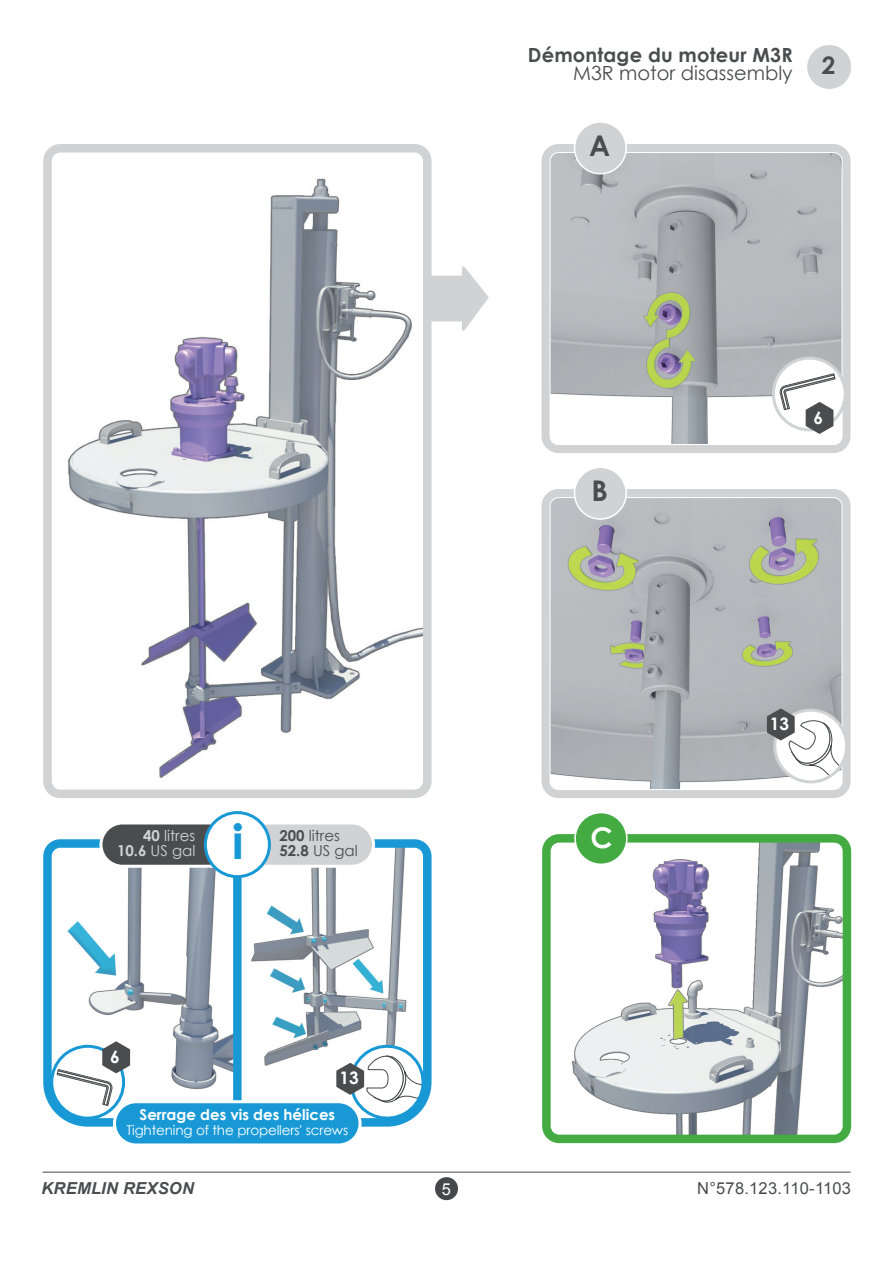
<style>
.page{position:relative;width:893px;height:1263px;background:#fff}
.page>*{position:absolute;margin:0;border:0;box-sizing:border-box;transform-origin:0 0}
.t1{font:700 48px "Century Gothic";color:#1899d6}
.t2{font:700 28.5px "Century Gothic";color:#4b4c4d}
.t3{font:700 28.5px "Century Gothic";color:#fff}
.t4{font:700 24.15px "Century Gothic";color:#4b4c4d}
.t5{font:700 19.5px/18px "Century Gothic";letter-spacing:.01em;color:#4b4c4d;text-align:right}
.t6{font:700 17.25px "Century Gothic";color:#fff}
.t7{font:16.5px "Arial";letter-spacing:.015em;color:#4b4c4d}
.t8{font:italic 700 16.5px "Arial";letter-spacing:.015em;color:#4b4c4d}
.t9{font:16.5px "Arial";color:#fff}
.t10{font:700 15px "Century Gothic";color:#fff}
.t11{font:15px/15px "Century Gothic";color:#4b4c4d}
.t12{font:15px/15px "Century Gothic";color:#d1d2d4;text-align:right}
.t13{font:13.5px "Century Gothic";letter-spacing:-.01em;color:#fff}
.s1{font-weight:700}
.s2{font-weight:400}
</style>
<div class="page">
<div style="left:43px;top:144px;width:388px;height:654px;background:#d1d2d4;border-radius:17px"></div>
<div style="left:542px;top:144px;width:308px;height:309px;background:#d1d2d4;border-radius:17px"></div>
<div style="left:542px;top:489px;width:308px;height:309px;background:#d1d2d4;border-radius:17px"></div>
<div style="left:542px;top:834px;width:309px;height:309px;background:#44aa42;border-radius:17px"></div>
<svg style="left:431px;top:266px;width:57px;height:65px"></svg>
<svg style="left:43px;top:839px;width:388px;height:288px;background:#36a6db"></svg>
<img style="left:551px;top:843px;width:292px;height:291px">
<img style="left:550px;top:498px;width:292px;height:291px">
<img style="left:550px;top:153px;width:292px;height:291px">
<hr style="left:43px;top:1172px;width:808px;height:1px;background:#45474a">
<div style="left:575px;top:812px;width:52px;height:52px;background:#44aa42;border-radius:50%"></div>
<div style="left:574px;top:812px;width:54px;height:53px;border:2px solid #fff;border-radius:50%"></div>
<img style="left:52px;top:153px;width:371px;height:636px">
<div style="left:435px;top:1177px;width:23px;height:23px;background:#45474a;border-radius:50%"></div>
<div style="left:550px;top:497px;width:292px;height:293px;border:1px solid #fff;border-radius:9px"></div>
<svg style="left:775px;top:710px;width:72px;height:72px"></svg>
<div style="left:773px;top:709px;width:75px;height:74px;border:3px solid #d1d2d4;border-radius:50%"></div>
<svg style="left:766px;top:707px;width:75px;height:70px;background:#cccdce"></svg>
<div style="left:574px;top:467px;width:52px;height:52px;background:#d1d2d4;border-radius:50%"></div>
<div style="left:574px;top:466px;width:53px;height:54px;border:2px solid #fff;border-radius:50%"></div>
<div style="left:550px;top:152px;width:292px;height:293px;border:1px solid #fff;border-radius:9px"></div>
<svg style="left:773px;top:358px;width:72px;height:72px"></svg>
<div style="left:772px;top:356px;width:75px;height:75px;border:3px solid #d1d2d4;border-radius:50%"></div>
<svg style="left:779px;top:373px;width:57px;height:62px;background:#cacacb"></svg>
<div style="left:574px;top:122px;width:52px;height:52px;background:#d1d2d4;border-radius:50%"></div>
<div style="left:574px;top:121px;width:53px;height:53px;border:2px solid #fff;border-radius:50%"></div>
<div style="left:807px;top:45px;width:44px;height:44px;background:#d1d2d4;border-radius:50%"></div>
<img style="left:242px;top:848px;width:181px;height:252px">
<img style="left:52px;top:848px;width:181px;height:270px">
<div style="left:114px;top:1102px;width:246px;height:43px;background:#1899d6;border-radius:22px"></div>
<div style="left:113px;top:1100px;width:249px;height:46px;border:3px solid #fff;border-radius:22px"></div>
<svg style="left:52px;top:1046px;width:72px;height:72px"></svg>
<div style="left:50px;top:1045px;width:75px;height:74px;border:3px solid #1899d6;border-radius:50%"></div>
<svg style="left:57px;top:1040px;width:74px;height:66px"></svg>
<svg style="left:98px;top:820px;width:117px;height:49px"></svg>
<svg style="left:259px;top:820px;width:118px;height:49px"></svg>
<div style="left:205px;top:812px;width:64px;height:65px;background:#fff;border-radius:50%"></div>
<div style="left:204px;top:811px;width:67px;height:67px;border:3px solid #1899d6;border-radius:50%"></div>
<svg style="left:335px;top:1041px;width:93px;height:82px"></svg>
<p class="t1" style="left:232px;top:805px;width:13px">i</p>
<p class="t12" style="left:117px;top:828px;width:80px"><span class="s1">40</span> litres<br><span class="s1">10.6</span> US gal</p>
<p class="t11" style="left:279px;top:828px;width:80px"><span class="s1">200</span> litres<br><span class="s1">52.8</span> US gal</p>
<p class="t6" style="left:110px;top:1043px;width:11px">6</p>
<p class="t6" style="left:339px;top:1065px;width:21px">13</p>
<p class="t10" style="left:140px;top:1103px;width:197px">Serrage des vis des hélices</p>
<p class="t13" style="left:126px;top:1121px;width:223px">Tightening of the propellers' screws</p>
<p class="t5" style="left:528px;top:45px;width:266px">Démontage du moteur M3R<br><span class="s2">M3R motor disassembly</span></p>
<p class="t2" style="left:589px;top:124px;width:23px">A</p>
<p class="t4" style="left:822px;top:47px;width:15px">2</p>
<p class="t2" style="left:591px;top:469px;width:18px">B</p>
<p class="t3" style="left:591px;top:816px;width:24px">C</p>
<p class="t6" style="left:813px;top:404px;width:11px">6</p>
<p class="t6" style="left:770px;top:711px;width:21px">13</p>
<p class="t8" style="left:42px;top:1177px;width:154px">KREMLIN REXSON</p>
<p class="t9" style="left:442px;top:1178px;width:11px">5</p>
<p class="t7" style="left:697px;top:1177px;width:155px">N°578.123.110-1103</p>
</div>
